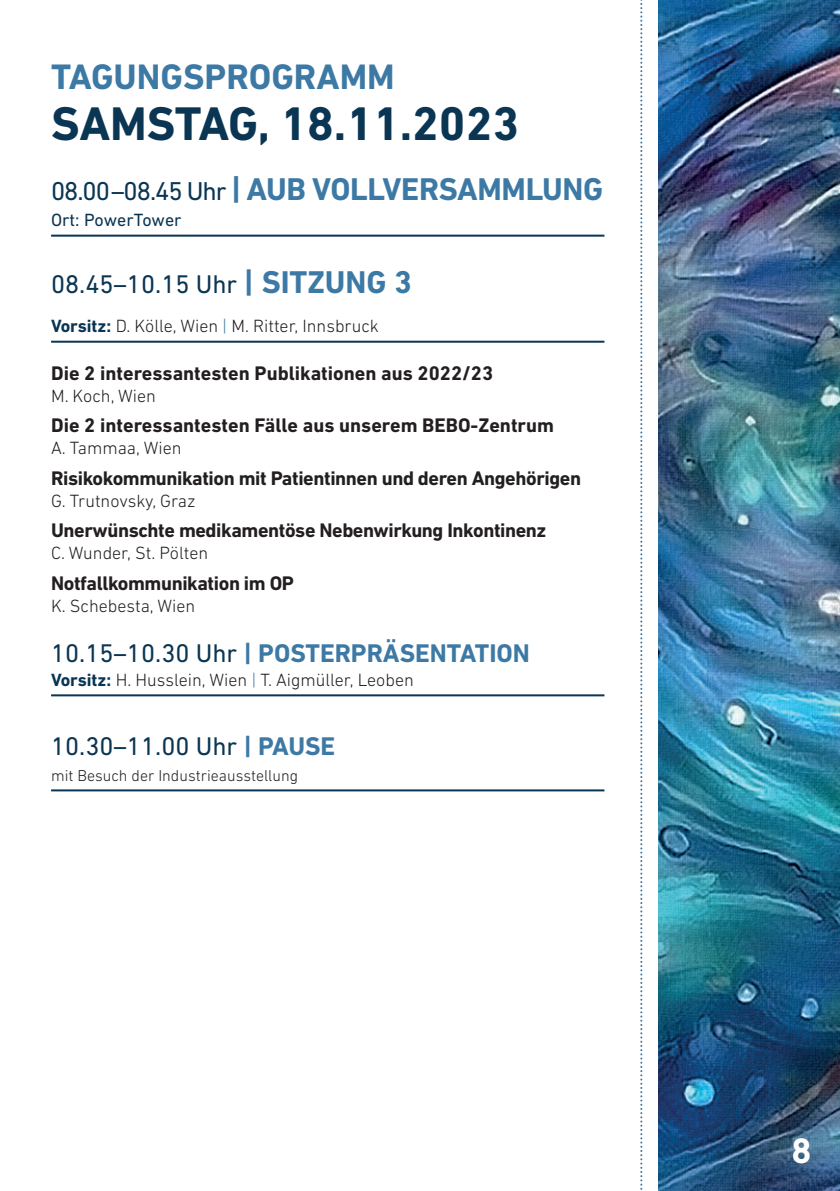
<style>
.page{position:relative;width:840px;height:1191px;background:#fff}
.page>*{position:absolute;margin:0;border:0;box-sizing:border-box;transform-origin:0 0}
.t1{font:700 48px "DIN Next LT Pro";color:#0a3553}
.t2{font:700 36px "DIN Next LT Pro";color:#3d79a5}
.t3{font:700 36px "DIN Next LT Pro";color:#fff}
.t4{font:700 32px "DIN Next LT Pro";letter-spacing:-.01em;color:#3d79a5}
.t5{font:26px "DIN Next LT Pro";color:#0a3553}
.t6{font:700 26px "DIN Next LT Pro";color:#3d79a5}
.t7{font:700 20px "DIN Next LT Pro";letter-spacing:-.02em;color:#231f20}
.t8{font:700 20px "DIN Next LT Pro";color:#231f20}
.t9{font:300 18px "DIN Next LT Pro";color:#231f20}
.t10{font:18px "DIN Next LT Pro";color:#0a3553}
.t11{font:300 16px "DIN Next LT Pro";color:#231f20}
.s1{font-weight:400;font-size:26.2px;color:#0a3553}
.s2{font-size:32.4px}
.s3{font-weight:700;font-size:32px;color:#3d79a5}
.s4{font-weight:700;color:#0a3553}
.s5{color:#3d79a5}
.s6{font-weight:400;color:#0a3553}
.s7{font-weight:700;color:#3d79a5}
</style>
<div class="page">
<svg style="left:640px;top:0;width:2px;height:1190px"></svg>
<img style="left:658px;top:0;width:181px;height:1191px">
<hr style="left:51px;top:235px;width:553px;height:2px;background:#0a3553">
<hr style="left:51px;top:341px;width:553px;height:2px;background:#0a3553">
<hr style="left:51px;top:694px;width:553px;height:2px;background:#0a3553">
<hr style="left:51px;top:789px;width:553px;height:2px;background:#0a3553">
<h2 class="t2" style="left:51px;top:56px;width:345px">TAGUNGSPROGRAMM</h2>
<h1 class="t1" style="left:51px;top:96px;width:469px">SAMSTAG, 18.11.2023</h1>
<h3 class="t4" style="left:51px;top:170px;width:553px"><span class="s1">08.00–08.45 Uhr</span> <span class="s2">|</span> AUB VOLLVERSAMMLUNG</h3>
<p class="t10" style="left:51px;top:210px;width:132px">Ort: PowerTower</p>
<h3 class="t5" style="left:51px;top:269px;width:362px">08.45–10.15 Uhr <span class="s3">| SITZUNG 3</span></h3>
<p class="t9" style="left:51px;top:316px;width:329px"><span class="s4">Vorsitz:</span> D. Kölle, Wien <span class="s5">|</span> M. Ritter, Innsbruck</p>
<p class="t8" style="left:51px;top:361px;width:443px">Die 2 interessantesten Publikationen aus 2022/23</p>
<p class="t9" style="left:51px;top:385px;width:106px">M. Koch, Wien</p>
<p class="t8" style="left:51px;top:414px;width:504px">Die 2 interessantesten Fälle aus unserem BEBO-Zentrum</p>
<p class="t9" style="left:51px;top:438px;width:132px">A. Tammaa, Wien</p>
<p class="t7" style="left:51px;top:466px;width:531px">Risikokommunikation mit Patientinnen und deren Angehörigen</p>
<p class="t9" style="left:51px;top:490px;width:146px">G. Trutnovsky, Graz</p>
<p class="t7" style="left:51px;top:519px;width:496px">Unerwünschte medikamentöse Nebenwirkung Inkontinenz</p>
<p class="t9" style="left:51px;top:543px;width:158px">C. Wunder, St. Pölten</p>
<p class="t7" style="left:51px;top:571px;width:244px">Notfallkommunikation im OP</p>
<p class="t9" style="left:51px;top:595px;width:146px">K. Schebesta, Wien</p>
<h3 class="t6" style="left:51px;top:638px;width:480px"><span class="s6">10.15–10.30 Uhr</span> | POSTERPRÄSENTATION</h3>
<p class="t9" style="left:51px;top:669px;width:364px"><span class="s4">Vorsitz:</span> H. Husslein, Wien <span class="s5">|</span> T. Aigmüller, Leoben</p>
<h3 class="t5" style="left:51px;top:731px;width:285px">10.30–11.00 Uhr <span class="s7">| PAUSE</span></h3>
<p class="t11" style="left:51px;top:766px;width:248px">mit Besuch der Industrieausstellung</p>
<h2 class="t3" style="left:791px;top:1129px;width:22px">8</h2>
</div>
